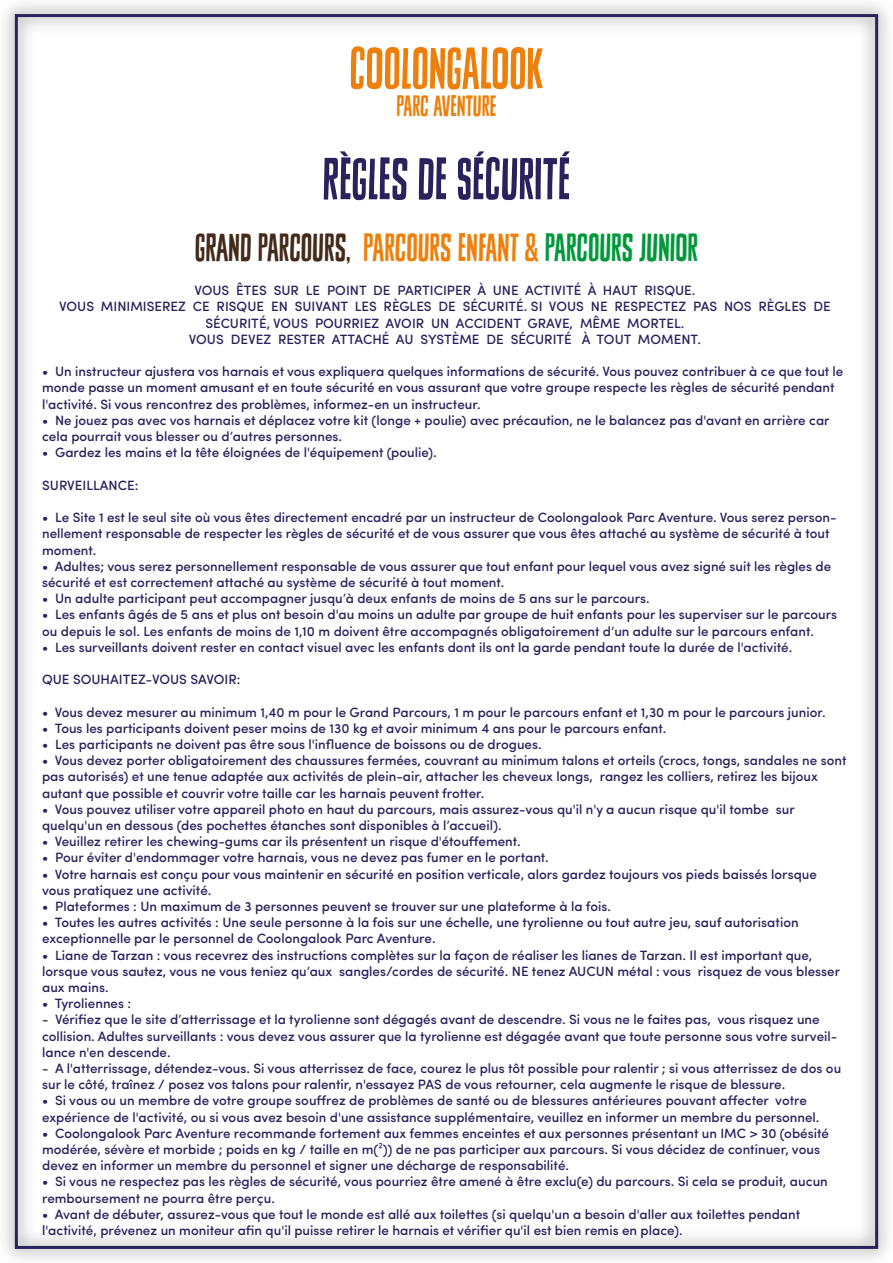
<style>
.page{position:relative;width:893px;height:1263px;background:#fff}
.page>*{position:absolute;margin:0;border:0;box-sizing:border-box;transform-origin:0 0}
.t1{font:54px "Sheldon";color:#29235d}
.t2{font:54px "Sheldon";color:#ed800c}
.t3{font:36px "Sheldon";color:#ed800c}
.t4{font:27px "Sheldon";color:#ed800c}
.t5{font:500 13.5px/16.2px "Sofia Pro";color:#29235d}
.s1{color:#432a19}
.s2{color:#00983a}
</style>
<div class="page">
<img style="left:4px;top:3px;width:884px;height:1257px">
<h1 class="t2" style="left:350px;top:36px;width:195px">COOLONGALOOK</h1>
<h3 class="t4" style="left:396px;top:90px;width:102px">PARC AVENTURE</h3>
<h1 class="t1" style="left:322px;top:147px;width:250px">RÈGLES DE SÉCURITÉ</h1>
<h2 class="t3" style="left:195px;top:226px;width:505px"><span class="s1">GRAND PARCOURS,</span> PARCOURS ENFANT &amp; <span class="s2">PARCOURS JUNIOR</span></h2>
<p class="t5" style="left:59px;top:281px;width:773px;text-align:center">VOUS ÊTES SUR LE POINT DE PARTICIPER À UNE ACTIVITÉ À HAUT RISQUE.<br>VOUS MINIMISEREZ CE RISQUE EN SUIVANT LES RÈGLES DE SÉCURITÉ. SI VOUS NE RESPECTEZ PAS NOS RÈGLES DE SÉCURITÉ, VOUS POURRIEZ AVOIR UN ACCIDENT GRAVE, MÊME MORTEL.<br>VOUS DEVEZ RESTER ATTACHÉ AU SYSTÈME DE SÉCURITÉ À TOUT MOMENT.</p>
<p class="t5" style="left:42px;top:362px;width:803px">• Un instructeur ajustera vos harnais et vous expliquera quelques informations de sécurité. Vous pouvez contribuer à ce que tout le monde passe un moment amusant et en toute sécurité en vous assurant que votre groupe respecte les règles de sécurité pendant l'activité. Si vous rencontrez des problèmes, informez-en un instructeur.</p>
<p class="t5" style="left:42px;top:411px;width:789px">• Ne jouez pas avec vos harnais et déplacez votre kit (longe + poulie) avec précaution, ne le balancez pas d'avant en arrière car cela pourrait vous blesser ou d’autres personnes.</p>
<p class="t5" style="left:42px;top:443px;width:396px">• Gardez les mains et la tête éloignées de l'équipement (poulie).</p>
<p class="t5" style="left:42px;top:476px;width:98px">SURVEILLANCE:</p>
<p class="t5" style="left:42px;top:508px;width:796px">• Le Site 1 est le seul site où vous êtes directement encadré par un instructeur de Coolongalook Parc Aventure. Vous serez person&shy;nellement responsable de respecter les règles de sécurité et de vous assurer que vous êtes attaché au système de sécurité à tout moment.</p>
<p class="t5" style="left:42px;top:557px;width:790px">• Adultes; vous serez personnellement responsable de vous assurer que tout enfant pour lequel vous avez signé suit les règles de sécurité et est correctement attaché au système de sécurité à tout moment.</p>
<p class="t5" style="left:42px;top:589px;width:609px">• Un adulte participant peut accompagner jusqu’à deux enfants de moins de 5 ans sur le parcours.</p>
<p class="t5" style="left:42px;top:605px;width:797px">• Les enfants âgés de 5 ans et plus ont besoin d'au moins un adulte par groupe de huit enfants pour les superviser sur le parcours ou depuis le sol. Les enfants de moins de 1,10 m doivent être accompagnés obligatoirement d’un adulte sur le parcours enfant.</p>
<p class="t5" style="left:42px;top:638px;width:752px">• Les surveillants doivent rester en contact visuel avec les enfants dont ils ont la garde pendant toute la durée de l'activité.</p>
<p class="t5" style="left:42px;top:670px;width:200px">QUE SOUHAITEZ-VOUS SAVOIR:</p>
<p class="t5" style="left:42px;top:703px;width:785px">• Vous devez mesurer au minimum 1,40 m pour le Grand Parcours, 1 m pour le parcours enfant et 1,30 m pour le parcours junior.</p>
<p class="t5" style="left:42px;top:719px;width:626px">• Tous les participants doivent peser moins de 130 kg et avoir minimum 4 ans pour le parcours enfant.</p>
<p class="t5" style="left:42px;top:735px;width:501px">• Les participants ne doivent pas être sous l'influence de boissons ou de drogues.</p>
<p class="t5" style="left:42px;top:751px;width:806px">• Vous devez porter obligatoirement des chaussures fermées, couvrant au minimum talons et orteils (crocs, tongs, sandales ne sont pas autorisés) et une tenue adaptée aux activités de plein-air, attacher les cheveux longs, rangez les colliers, retirez les bijoux autant que possible et couvrir votre taille car les harnais peuvent frotter.</p>
<p class="t5" style="left:42px;top:800px;width:754px">• Vous pouvez utiliser votre appareil photo en haut du parcours, mais assurez-vous qu'il n'y a aucun risque qu'il tombe sur quelqu'un en dessous (des pochettes étanches sont disponibles à l’accueil).</p>
<p class="t5" style="left:42px;top:832px;width:480px">• Veuillez retirer les chewing-gums car ils présentent un risque d'étouffement.</p>
<p class="t5" style="left:42px;top:848px;width:508px">• Pour éviter d'endommager votre harnais, vous ne devez pas fumer en le portant.</p>
<p class="t5" style="left:42px;top:865px;width:776px">• Votre harnais est conçu pour vous maintenir en sécurité en position verticale, alors gardez toujours vos pieds baissés lorsque vous pratiquez une activité.</p>
<p class="t5" style="left:42px;top:897px;width:570px">• Plateformes : Un maximum de 3 personnes peuvent se trouver sur une plateforme à la fois.</p>
<p class="t5" style="left:42px;top:913px;width:758px">• Toutes les autres activités : Une seule personne à la fois sur une échelle, une tyrolienne ou tout autre jeu, sauf autorisation exceptionnelle par le personnel de Coolongalook Parc Aventure.</p>
<p class="t5" style="left:42px;top:946px;width:799px">• Liane de Tarzan : vous recevrez des instructions complètes sur la façon de réaliser les lianes de Tarzan. Il est important que, lorsque vous sautez, vous ne vous teniez qu’aux sangles/cordes de sécurité. NE tenez AUCUN métal : vous risquez de vous blesser aux mains.</p>
<p class="t5" style="left:42px;top:994px;width:91px">• Tyroliennes :</p>
<p class="t5" style="left:42px;top:1010px;width:797px">- Vérifiez que le site d’atterrissage et la tyrolienne sont dégagés avant de descendre. Si vous ne le faites pas, vous risquez une collision. Adultes surveillants : vous devez vous assurer que la tyrolienne est dégagée avant que toute personne sous votre surveil&shy;lance n'en descende.</p>
<p class="t5" style="left:42px;top:1059px;width:801px">- A l'atterrissage, détendez-vous. Si vous atterrissez de face, courez le plus tôt possible pour ralentir ; si vous atterrissez de dos ou sur le côté, traînez / posez vos talons pour ralentir, n'essayez PAS de vous retourner, cela augmente le risque de blessure.</p>
<p class="t5" style="left:42px;top:1091px;width:779px">• Si vous ou un membre de votre groupe souffrez de problèmes de santé ou de blessures antérieures pouvant affecter votre expérience de l'activité, ou si vous avez besoin d'une assistance supplémentaire, veuillez en informer un membre du personnel.</p>
<p class="t5" style="left:42px;top:1124px;width:788px">• Coolongalook Parc Aventure recommande fortement aux femmes enceintes et aux personnes présentant un IMC &gt; 30 (obésité modérée, sévère et morbide ; poids en kg / taille en m(²)) de ne pas participer aux parcours. Si vous décidez de continuer, vous devez en informer un membre du personnel et signer une décharge de responsabilité.</p>
<p class="t5" style="left:42px;top:1172px;width:787px">• Si vous ne respectez pas les règles de sécurité, vous pourriez être amené à être exclu(e) du parcours. Si cela se produit, aucun remboursement ne pourra être perçu.</p>
<p class="t5" style="left:42px;top:1205px;width:760px">• Avant de débuter, assurez-vous que tout le monde est allé aux toilettes (si quelqu'un a besoin d'aller aux toilettes pendant l'activité, prévenez un moniteur afin qu'il puisse retirer le harnais et vérifier qu'il est bien remis en place).</p>
</div>
